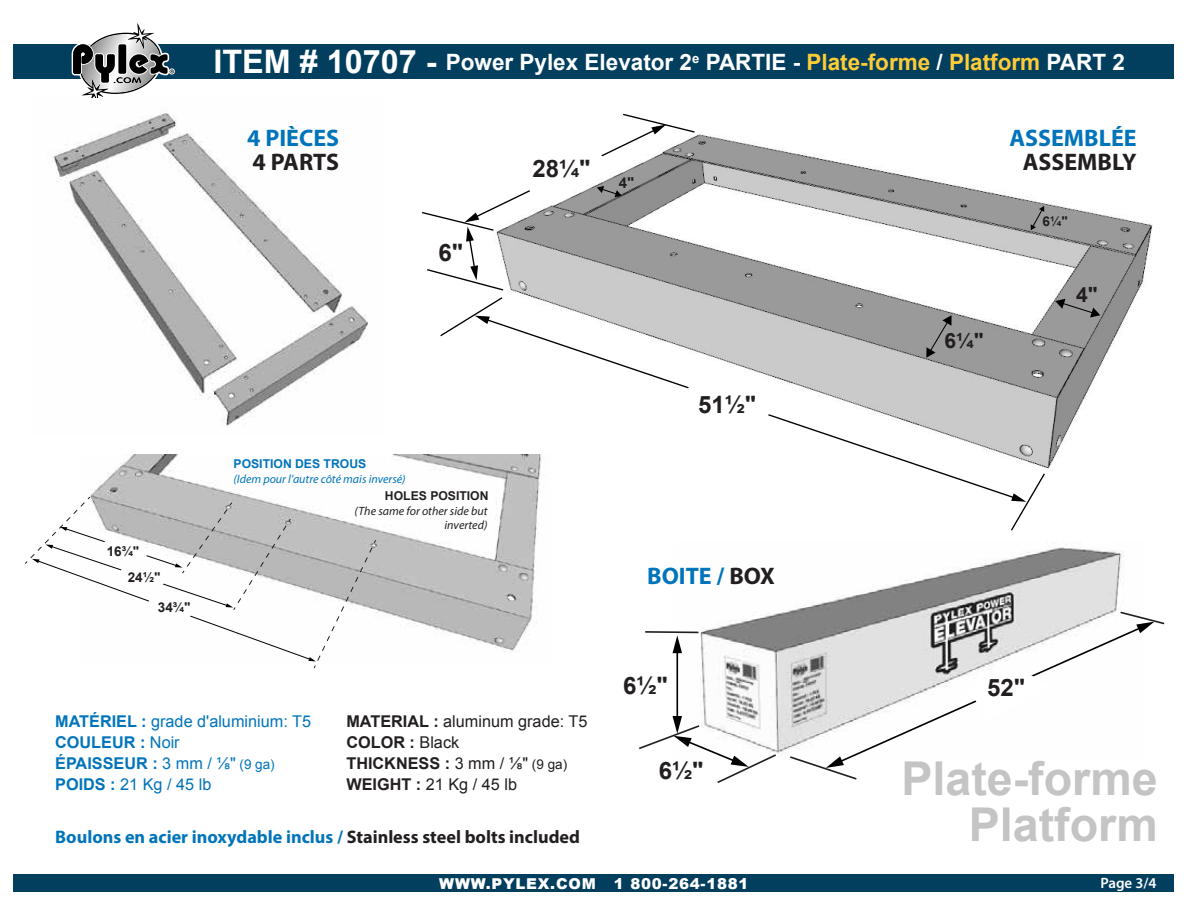
<style>
.page{position:relative;width:1188px;height:918px;background:#fff}
.page>*{position:absolute;margin:0;border:0;box-sizing:border-box;transform-origin:0 0}
.t1{font:700 46.65px/46.5px "Arial";color:#c4c4c4;text-align:right}
.t2{font:700 24px "Myriad Pro";color:#0074bb}
.t3{font:700 24px "Arial";color:#231f20}
.t4{font:700 24px "Myriad Pro";color:#231f20}
.t5{font:700 22.5px "Arial";color:#fff}
.t6{font:700 21px "Arial";color:#231f20}
.t7{font:700 18.15px "Myriad Pro";color:#0074bb}
.t8{font:16.2px/21px "Arial";color:#0074bb}
.t9{font:16.2px/21px "Arial";color:#231f20}
.t10{font:900 15px "Arial";letter-spacing:.05em;color:#fff}
.t11{font:600 15px "Myriad Pro";color:#fff}
.t12{font:700 15px "Arial";color:#231f20}
.t13{font:700 13.5px/26.1px "Arial";color:#231f20}
.t14{font:700 12.15px "Arial";color:#0074bb}
.t15{font:700 12.15px "Arial";color:#231f20}
.t16{font:italic 12px/14.4px "Myriad Pro";color:#231f20;text-align:right}
.t17{font:italic 12px "Myriad Pro";color:#0074bb}
.s1{font-size:32.4px}
.s2{color:#ffcb37}
.s3{font-weight:700}
.s4{font-size:13.5px}
.s5{color:#231f20}
</style>
<div class="page">
<div style="left:14px;top:44px;width:1160px;height:35px;background:#023e5d"></div>
<svg style="left:72px;top:23px;width:103px;height:75px"></svg>
<img style="left:53px;top:113px;width:315px;height:313px">
<div style="left:14px;top:875px;width:1160px;height:17px;background:#023e5d"></div>
<img style="left:464px;top:134px;width:689px;height:335px">
<svg style="left:484px;top:318px;width:533px;height:179px"></svg>
<svg style="left:1010px;top:472px;width:35px;height:59px"></svg>
<svg style="left:680px;top:374px;width:96px;height:56px"></svg>
<img style="left:674px;top:547px;width:450px;height:207px">
<svg style="left:788px;top:610px;width:377px;height:170px"></svg>
<hr style="left:676px;top:650px;width:2px;height:69px;background:#000">
<svg style="left:645px;top:630px;width:55px;height:23px"></svg>
<svg style="left:639px;top:716px;width:139px;height:67px"></svg>
<img style="left:90px;top:455px;width:461px;height:196px">
<svg style="left:25px;top:496px;width:352px;height:173px"></svg>
<svg style="left:926px;top:315px;width:26px;height:43px"></svg>
<svg style="left:1055px;top:299px;width:45px;height:19px"></svg>
<svg style="left:422px;top:113px;width:274px;height:225px"></svg>
<svg style="left:1031px;top:206px;width:13px;height:24px"></svg>
<h3 class="t5" style="left:213px;top:48px;width:913px"><span class="s1">ITEM # 10707 -</span> Power Pylex Elevator 2<sup>e</sup> PARTIE - <span class="s2">Plate-forme</span> / <span class="s2">Platform</span> PART 2</h3>
<h2 class="t2" style="left:247px;top:122px;width:93px">4 PIÈCES</h2>
<h2 class="t4" style="left:253px;top:146px;width:88px">4 PARTS</h2>
<h2 class="t3" style="left:438px;top:236px;width:26px">6"</h2>
<h2 class="t3" style="left:533px;top:152px;width:60px">28¼"</h2>
<p class="t12" style="left:619px;top:172px;width:17px">4"</p>
<p class="t14" style="left:234px;top:456px;width:134px">POSITION DES TROUS</p>
<p class="t17" style="left:234px;top:471px;width:174px">(Idem pour l'autre côté mais inversé)</p>
<p class="t13" style="left:128px;top:539px;width:34px;text-indent:-21px">16¾"<br>24½"</p>
<p class="t13" style="left:158px;top:595px;width:34px">34¾"</p>
<p class="t15" style="left:385px;top:488px;width:105px">HOLES POSITION</p>
<p class="t16" style="left:355px;top:503px;width:134px">(The same for other side but inverted)</p>
<p class="t8" style="left:55px;top:711px;width:257px"><span class="s3">MATÉRIEL :</span> grade d'aluminium: T5<br><span class="s3">COULEUR :</span> Noir<br><span class="s3">ÉPAISSEUR :</span> 3 mm / ⅛" <span class="s4">(9 ga)<br></span><span class="s3">POIDS :</span> 21 Kg / 45 lb</p>
<p class="t7" style="left:55px;top:825px;width:526px">Boulons en acier inoxydable inclus / <span class="s5">Stainless steel bolts included</span></p>
<p class="t9" style="left:346px;top:711px;width:243px"><span class="s3">MATERIAL :</span> aluminum grade: T5<br><span class="s3">COLOR :</span> Black<br><span class="s3">THICKNESS :</span> 3 mm / ⅛" <span class="s4">(9 ga)<br></span><span class="s3">WEIGHT :</span> 21 Kg / 45 lb</p>
<h2 class="t3" style="left:698px;top:389px;width:60px">51½"</h2>
<h2 class="t2" style="left:647px;top:561px;width:129px">BOITE / <span class="s5">BOX</span></h2>
<h2 class="t3" style="left:623px;top:669px;width:46px">6½"</h2>
<h2 class="t3" style="left:659px;top:755px;width:46px">6½"</h2>
<p class="t10" style="left:439px;top:873px;width:311px">WWW.PYLEX.COM 1 800-264-1881</p>
<h2 class="t2" style="left:1009px;top:122px;width:129px">ASSEMBLÉE</h2>
<h2 class="t4" style="left:1023px;top:146px;width:115px">ASSEMBLY</h2>
<p class="t6" style="left:945px;top:327px;width:41px">6¼"</p>
<p class="t13" style="left:1043px;top:209px;width:27px">6¼"</p>
<p class="t6" style="left:1076px;top:281px;width:23px">4"</p>
<h2 class="t3" style="left:987px;top:672px;width:40px">52"</h2>
<h1 class="t1" style="left:901px;top:757px;width:258px">Plate-forme<br>Platform</h1>
<p class="t11" style="left:1100px;top:873px;width:58px">Page 3/4</p>
</div>
